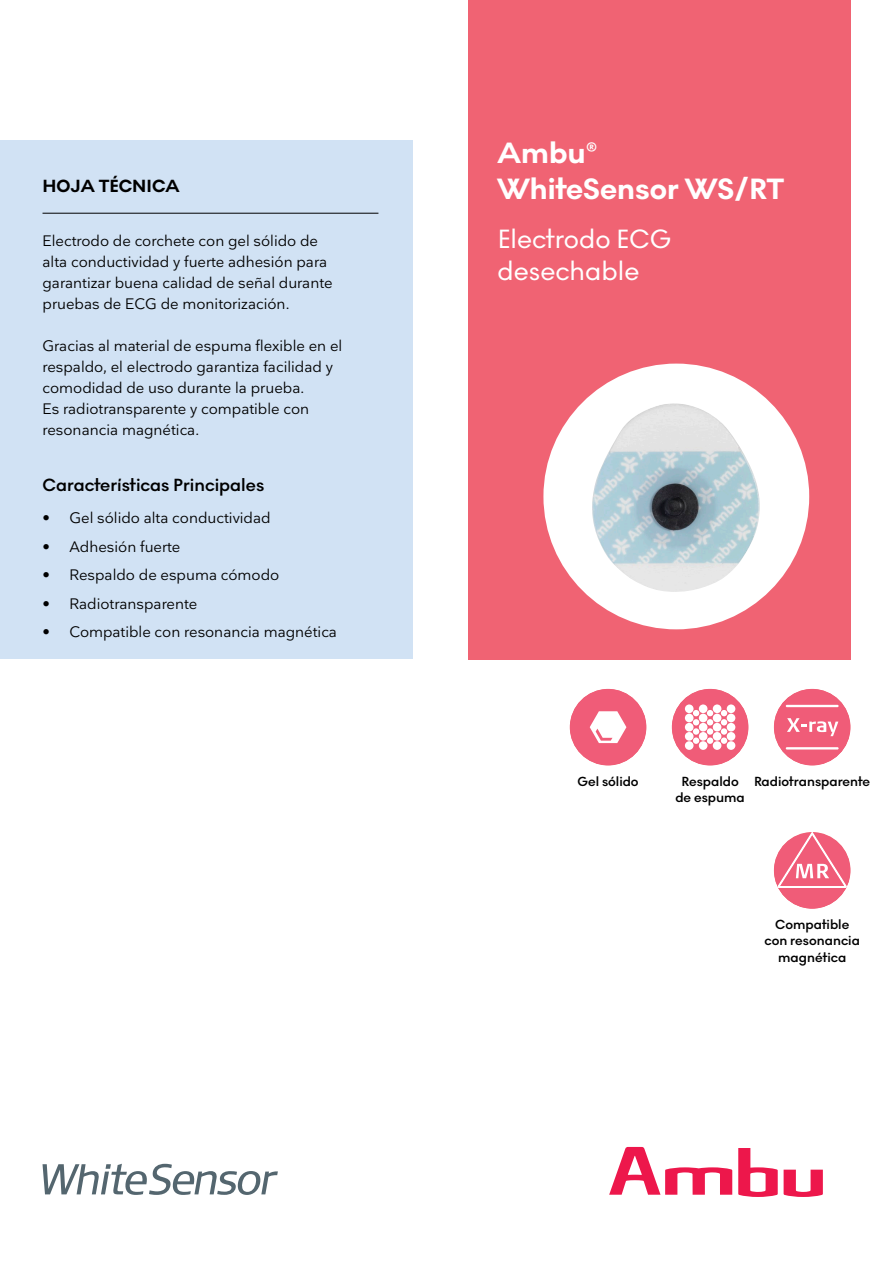
<style>
.page{position:relative;width:893px;height:1263px;background:#fff}
.page>*{position:absolute;margin:0;border:0;box-sizing:border-box;transform-origin:0 0}
.t1{font:700 30px/36px "Noir No 1";color:#fff}
.t2{font:27px/32.4px "Noir No 1";color:#fff}
.t3{font:600 18px "Noir No 1";color:#000}
.t4{font:700 18px "Noir No 1";color:#000}
.t5{font:15px/21px "Nationale";color:#000}
.t6{font:600 13.5px/16.5px "Noir No 1";color:#000;text-align:center}
</style>
<div class="page">
<div style="left:0;top:140px;width:412px;height:518px;background:#d1e2f4"></div>
<hr style="left:43px;top:213px;width:335px;height:1px;background:#000">
<svg style="left:784px;top:1169px;width:39px;height:28px"></svg>
<svg style="left:738px;top:1148px;width:40px;height:49px"></svg>
<svg style="left:609px;top:1147px;width:123px;height:48px"></svg>
<svg style="left:43px;top:1164px;width:235px;height:31px"></svg>
<div style="left:468px;top:0;width:382px;height:659px;background:#f06373"></div>
<div style="left:543px;top:364px;width:266px;height:265px;background:#fff;border-radius:50%"></div>
<img style="left:592px;top:403px;width:168px;height:189px">
<div style="left:774px;top:832px;width:76px;height:77px;background:#f05c78;border-radius:50%"></div>
<svg style="left:775px;top:832px;width:73px;height:57px"></svg>
<div style="left:672px;top:689px;width:76px;height:76px;background:#f05c78;border-radius:50%"></div>
<div style="left:685px;top:723px;width:8px;height:8px;background:#fff;border-radius:50%"></div>
<div style="left:721px;top:728px;width:6px;height:7px;background:#fff;border-radius:50%"></div>
<div style="left:707px;top:728px;width:6px;height:7px;background:#fff;border-radius:50%"></div>
<div style="left:693px;top:728px;width:6px;height:7px;background:#fff;border-radius:50%"></div>
<div style="left:699px;top:723px;width:8px;height:8px;background:#fff;border-radius:50%"></div>
<div style="left:713px;top:723px;width:8px;height:8px;background:#fff;border-radius:50%"></div>
<div style="left:727px;top:723px;width:8px;height:8px;background:#fff;border-radius:50%"></div>
<div style="left:685px;top:714px;width:8px;height:8px;background:#fff;border-radius:50%"></div>
<div style="left:699px;top:714px;width:8px;height:8px;background:#fff;border-radius:50%"></div>
<div style="left:713px;top:714px;width:8px;height:8px;background:#fff;border-radius:50%"></div>
<div style="left:727px;top:714px;width:8px;height:8px;background:#fff;border-radius:50%"></div>
<div style="left:685px;top:704px;width:8px;height:9px;background:#fff;border-radius:50%"></div>
<svg style="left:721px;top:710px;width:6px;height:15px"></svg>
<svg style="left:707px;top:710px;width:6px;height:15px"></svg>
<svg style="left:693px;top:710px;width:6px;height:15px"></svg>
<div style="left:699px;top:704px;width:8px;height:9px;background:#fff;border-radius:50%"></div>
<div style="left:713px;top:704px;width:8px;height:9px;background:#fff;border-radius:50%"></div>
<div style="left:727px;top:704px;width:8px;height:9px;background:#fff;border-radius:50%"></div>
<div style="left:685px;top:741px;width:8px;height:9px;background:#fff;border-radius:50%"></div>
<div style="left:699px;top:741px;width:8px;height:9px;background:#fff;border-radius:50%"></div>
<div style="left:713px;top:741px;width:8px;height:9px;background:#fff;border-radius:50%"></div>
<div style="left:727px;top:741px;width:8px;height:9px;background:#fff;border-radius:50%"></div>
<div style="left:685px;top:732px;width:8px;height:9px;background:#fff;border-radius:50%"></div>
<div style="left:721px;top:737px;width:6px;height:7px;background:#fff;border-radius:50%"></div>
<div style="left:707px;top:737px;width:6px;height:7px;background:#fff;border-radius:50%"></div>
<div style="left:693px;top:737px;width:6px;height:7px;background:#fff;border-radius:50%"></div>
<div style="left:699px;top:732px;width:8px;height:9px;background:#fff;border-radius:50%"></div>
<div style="left:713px;top:732px;width:8px;height:9px;background:#fff;border-radius:50%"></div>
<div style="left:727px;top:732px;width:8px;height:9px;background:#fff;border-radius:50%"></div>
<div style="left:570px;top:689px;width:76px;height:76px;background:#f05c78;border-radius:50%"></div>
<svg style="left:590px;top:711px;width:36px;height:32px"></svg>
<div style="left:774px;top:689px;width:76px;height:76px;background:#f05c78;border-radius:50%"></div>
<hr style="left:786px;top:705px;width:53px;height:2px;background:#fff">
<hr style="left:786px;top:747px;width:53px;height:2px;background:#fff">
<svg style="left:787px;top:718px;width:51px;height:18px"></svg>
<p class="t4" style="left:43px;top:172px;width:139px">HOJA TÉCNICA</p>
<p class="t5" style="left:43px;top:230px;width:292px">Electrodo de corchete con gel sólido de alta conductividad y fuerte adhesión para garantizar buena calidad de señal durante pruebas de ECG de monitorización.</p>
<p class="t5" style="left:43px;top:335px;width:301px">Gracias al material de espuma flexible en el respaldo, el electrodo garantiza facilidad y comodidad de uso durante la prueba.<br>Es radiotransparente y compatible con resonancia magnética.</p>
<p class="t3" style="left:43px;top:471px;width:223px">Características Principales</p>
<p class="t5" style="left:43px;top:507px;width:230px">• Gel sólido alta conductividad</p>
<p class="t5" style="left:43px;top:536px;width:139px">• Adhesión fuerte</p>
<p class="t5" style="left:43px;top:564px;width:238px">• Respaldo de espuma cómodo</p>
<p class="t5" style="left:43px;top:593px;width:156px">• Radiotransparente</p>
<p class="t5" style="left:43px;top:621px;width:296px">• Compatible con resonancia magnética</p>
<h1 class="t1" style="left:497px;top:134px;width:288px">Ambu®<br>WhiteSensor WS/RT</h1>
<h2 class="t2" style="left:497px;top:222px;width:176px">Electrodo ECG desechable</h2>
<p class="t6" style="left:577px;top:773px;width:63px">Gel sólido</p>
<p class="t6" style="left:754px;top:773px;width:118px">Radiotransparente</p>
<p class="t6" style="left:675px;top:773px;width:71px">Respaldo de espuma</p>
<p class="t6" style="left:764px;top:916px;width:97px">Compatible con resonancia magnética</p>
</div>
